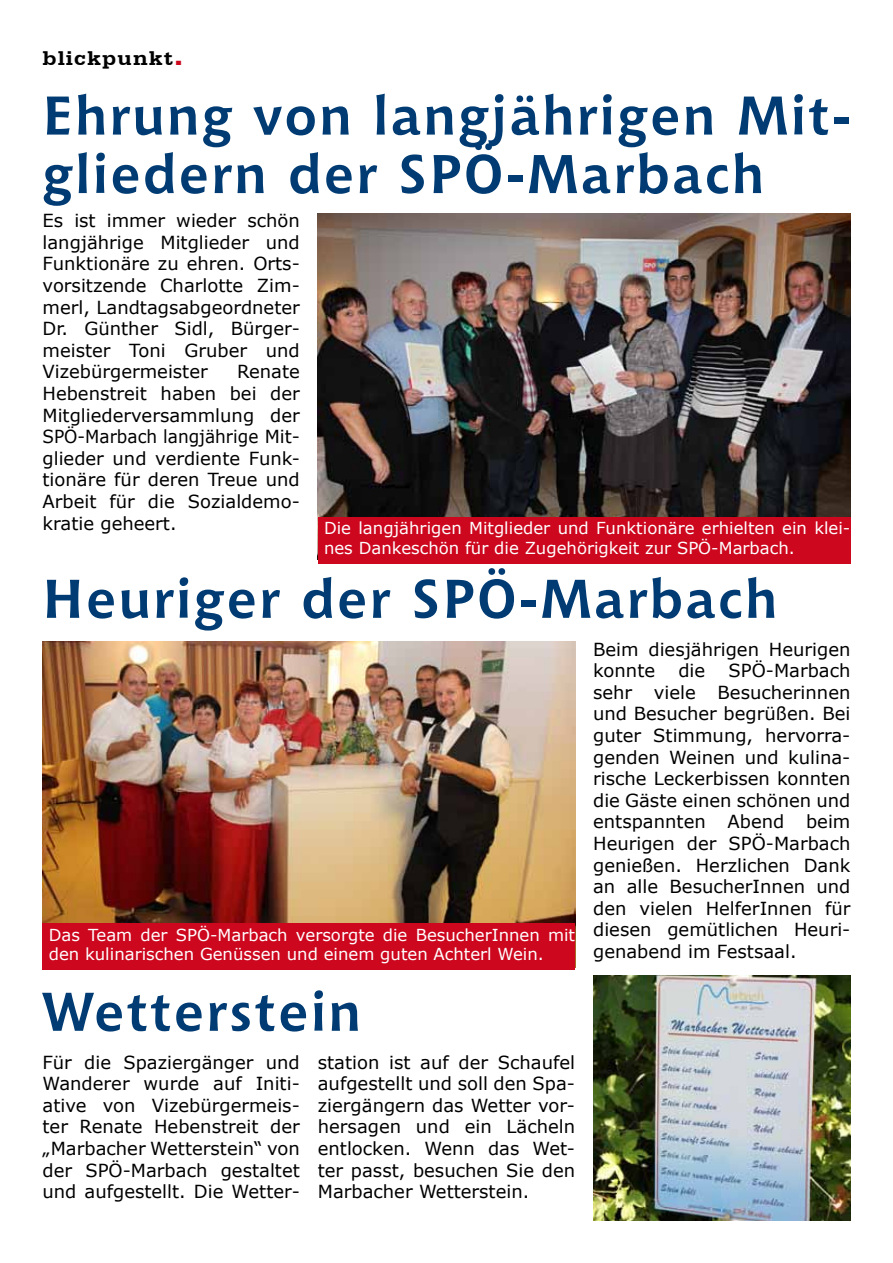
<style>
.page{position:relative;width:893px;height:1263px;background:#fff}
.page>*{position:absolute;margin:0;border:0;box-sizing:border-box;transform-origin:0 0}
.t1{font:700 54px/58.5px "Chianti BT";letter-spacing:.05em;color:#003c73}
.t2{font:700 21px "Serifa BT";letter-spacing:.05em;color:#000;scale:1.11 1}
.t3{font:18px/21.6px "Verdana";color:#000;text-align:justify}
.t4{font:16.5px/19.8px "Verdana";color:#fff}
.s1{font-size:30px;color:#cd071e}
</style>
<div class="page">
<img style="left:318px;top:213px;width:532px;height:304px">
<div style="left:318px;top:517px;width:532px;height:46px;background:#cd071e"></div>
<img style="left:43px;top:642px;width:532px;height:282px">
<img style="left:593px;top:976px;width:257px;height:244px">
<div style="left:43px;top:924px;width:532px;height:46px;background:#cd071e"></div>
<p class="t2" style="left:43px;top:45px;width:128px">blickpunkt<span class="s1">.</span></p>
<h1 class="t1" style="left:43px;top:84px;width:809px">Ehrung von langjährigen Mit&shy;gliedern der SPÖ-Marbach</h1>
<p class="t3" style="left:43px;top:210px;width:259px">Es ist immer wieder schön langjährige Mitglieder und Funktionäre zu ehren. Orts&shy;vorsitzende Charlotte Zim&shy;merl, Landtagsabgeordneter Dr. Günther Sidl, Bürger&shy;meister Toni Gruber und Vizebürgermeister</p>
<p class="t3" style="left:43px;top:361px;width:259px;text-indent:194px">Renate Hebenstreit haben bei der Mitgliederversammlung der SPÖ-Marbach langjährige Mit&shy;glieder und verdiente Funk&shy;tionäre für deren Treue und Arbeit für die Sozialdemo&shy;kratie geheert.</p>
<p class="t4" style="left:324px;top:518px;width:528px">Die langjährigen Mitglieder und Funktionäre erhielten ein klei&shy;nes Dankeschön für die Zugehörigkeit zur SPÖ-Marbach.</p>
<h1 class="t1" style="left:43px;top:567px;width:736px">Heuriger der SPÖ-Marbach</h1>
<p class="t3" style="left:593px;top:638px;width:259px">Beim diesjährigen Heurigen konnte</p>
<p class="t3" style="left:593px;top:660px;width:259px;text-indent:135px">SPÖ-Marbach sehr viele Besucherinnen und Besucher begrüßen. Bei guter Stimmung, hervorra&shy;genden Weinen und kulina&shy;rische Leckerbissen konnten die Gäste einen schönen und entspannten Abend beim Heurigen der SPÖ-Marbach genießen. Herzlichen Dank an alle BesucherInnen und den vielen HelferInnen für diesen gemütlichen Heuri&shy;genabend im Festsaal.</p>
<p class="t3" style="left:678px;top:660px;width:28px">die</p>
<p class="t4" style="left:49px;top:924px;width:528px">Das Team der SPÖ-Marbach versorgte die BesucherInnen mit den kulinarischen Genüssen und einem guten Achterl Wein.</p>
<h1 class="t1" style="left:43px;top:980px;width:320px">Wetterstein</h1>
<p class="t3" style="left:43px;top:1051px;width:259px">Für die Spaziergänger und Wanderer wurde auf Initi&shy;ative von Vizebürgermeis&shy;ter Renate Hebenstreit der „Marbacher Wetterstein“ von der SPÖ-Marbach gestaltet und aufgestellt. Die Wetter-</p>
<p class="t3" style="left:318px;top:1051px;width:259px">station ist auf der Schaufel aufgestellt und soll den Spa&shy;ziergängern das Wetter vor&shy;hersagen und ein Lächeln entlocken. Wenn das Wet&shy;ter passt, besuchen Sie den Marbacher Wetterstein.</p>
</div>
